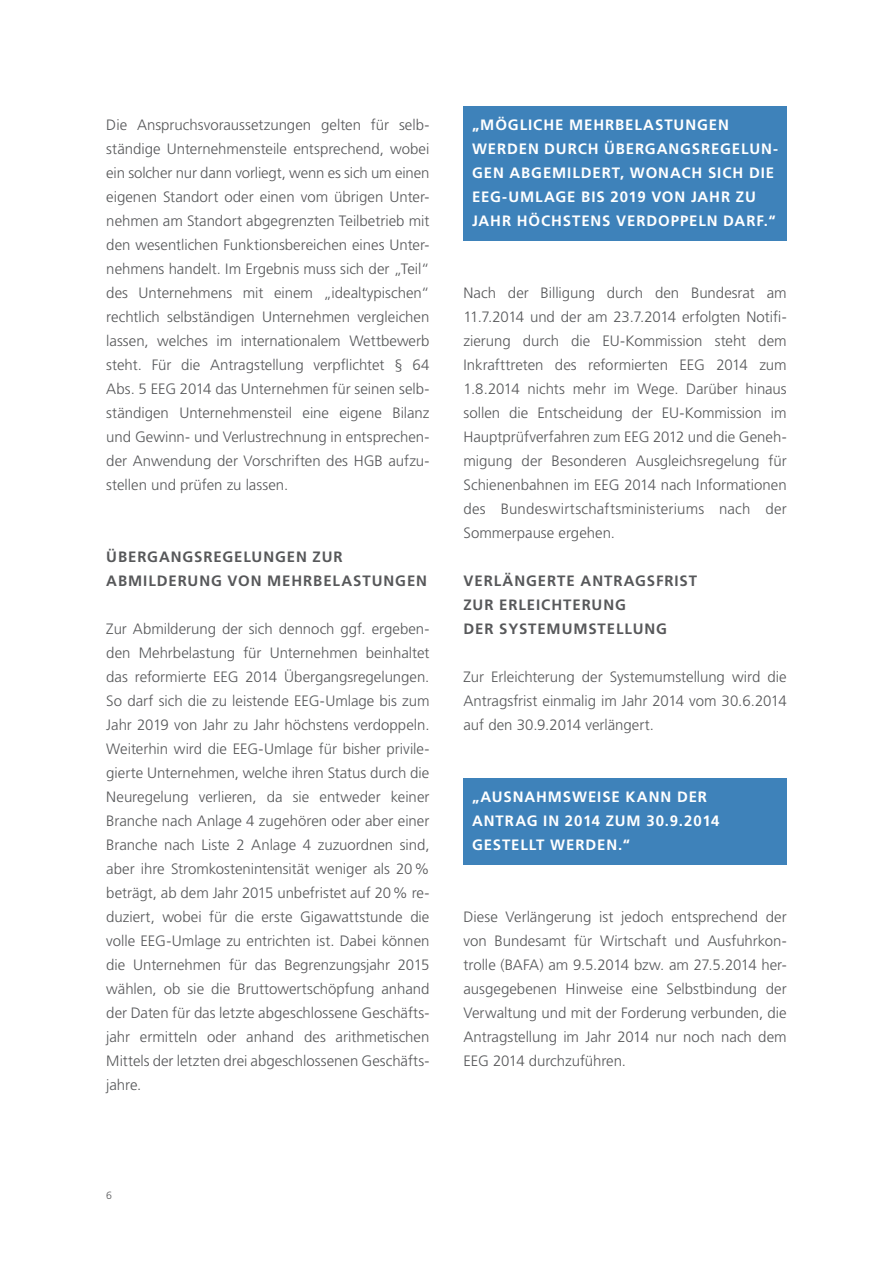
<style>
.page{position:relative;width:893px;height:1263px;background:#fff}
.page>*{position:absolute;margin:0;border:0;box-sizing:border-box;transform-origin:0 0}
.t1{font:300 15px/24px "Frutiger LT Std";color:#57585a;text-align:justify}
.t2{font:700 15px/24px "Frutiger LT Std";letter-spacing:.06em;color:#fff}
.t3{font:700 15px/24px "Frutiger LT Std";letter-spacing:.06em;color:#57585a}
.t4{font:300 10.5px "Frutiger LT Std";color:#57585a}
</style>
<div class="page">
<div style="left:463px;top:106px;width:324px;height:135px;background:#3e82ba"></div>
<div style="left:463px;top:778px;width:324px;height:87px;background:#3e82ba"></div>
<p class="t1" style="left:106px;top:113px;width:325px">Die Anspruchsvoraussetzungen gelten für selb&shy;ständige Unternehmensteile entsprechend, wobei ein solcher nur dann vorliegt, wenn es sich um einen eigenen Standort oder einen vom übrigen Unter&shy;nehmen am Standort abgegrenzten Teilbetrieb mit den wesentlichen Funktionsbereichen eines Unter&shy;nehmens handelt. Im Ergebnis muss sich der „Teil“ des Unternehmens mit einem „idealtypischen“ rechtlich selbständigen Unternehmen vergleichen lassen, welches im internationalem Wettbewerb steht. Für die Antragstellung verpflichtet § 64<br>Abs. 5 EEG 2014 das Unternehmen für seinen selb&shy;ständigen Unternehmensteil eine eigene Bilanz und Gewinn- und Verlustrechnung in entsprechen&shy;der Anwendung der Vorschriften des HGB aufzu&shy;stellen und prüfen zu lassen.</p>
<p class="t3" style="left:106px;top:545px;width:322px">ÜBERGANGSREGELUNGEN ZUR<br>ABMILDERUNG VON M EHRBELASTUNGEN</p>
<p class="t1" style="left:106px;top:617px;width:325px">Zur Abmilderung der sich dennoch ggf. ergeben&shy;den Mehrbelastung für Unternehmen beinhaltet das reformierte EEG 2014 Übergangsregelungen.<br>So darf sich die zu leistende EEG-Umlage bis zum Jahr 2019 von Jahr zu Jahr höchstens verdoppeln.<br>Weiterhin wird die EEG-Umlage für bisher privile&shy;gierte Unternehmen, welche ihren Status durch die Neuregelung verlieren, da sie entweder keiner Branche nach Anlage 4 zugehören oder aber einer Branche nach Liste 2 Anlage 4 zuzuordnen sind, aber ihre Stromkostenintensität weniger als 20% beträgt, ab dem Jahr 2015 unbefristet auf 20% re&shy;duziert, wobei für die erste Gigawattstunde die volle EEG-Umlage zu entrichten ist. Dabei können die Unternehmen für das Begrenzungsjahr 2015 wählen, ob sie die Bruttowertschöpfung anhand der Daten für das letzte abgeschlossene Geschäfts&shy;jahr ermitteln oder anhand des arithmetischen Mittels der letzten drei abgeschlossenen Geschäfts&shy;jahre.</p>
<p class="t2" style="left:472px;top:113px;width:308px">„MÖGLICHE M EHRBELASTUNGEN<br>WERDEN DURCH ÜBERGANGSREGELUN-<br>GEN ABGEMILDERT, WONACH SICH DIE<br>EEG</p>
<p class="t2" style="left:472px;top:185px;width:305px;text-indent:30px">-UMLAGE BIS 2019 VON JAHR ZU<br>JAHR HÖCHSTENS VERDOPPELN DARF.“</p>
<p class="t1" style="left:463px;top:281px;width:325px">Nach der Billigung durch den Bundesrat am 11.7.2014 und der am 23.7.2014 erfolgten Notifi&shy;zierung durch die EU-Kommission steht dem Inkrafttreten des reformierten EEG 2014 zum 1.8.2014 nichts mehr im Wege. Darüber hinaus sollen die Entscheidung der EU-Kommission im Hauptprüfverfahren zum EEG 2012 und die Geneh&shy;migung der Besonderen Ausgleichsregelung für Schienenbahnen im EEG 2014 nach Informationen des Bundeswirtschaftsministeriums nach der Sommerpause ergehen.</p>
<p class="t3" style="left:463px;top:569px;width:235px">VERLÄNGERTE ANTRAGSFRIST<br>ZUR ERLEICHTERUNG<br>DER SYSTEMUMSTELLUNG</p>
<p class="t1" style="left:463px;top:665px;width:325px">Zur Erleichterung der Systemumstellung wird die Antragsfrist einmalig im Jahr 2014 vom 30.6.2014 auf den 30.9.2014 verlängert.</p>
<p class="t2" style="left:472px;top:785px;width:249px">„AUSNAHMSWEISE KANN DER<br>ANTRAG IN 2014 ZUM 30.9.2014<br>GESTELLT WERDEN.“</p>
<p class="t1" style="left:463px;top:905px;width:325px">Diese Verlängerung ist jedoch entsprechend der von Bundesamt für Wirtschaft und Ausfuhrkon&shy;trolle (BAFA) am 9.5.2014 bzw. am 27.5.2014 her&shy;ausgegebenen Hinweise eine Selbstbindung der Verwaltung und mit der Forderung verbunden, die Antragstellung im Jahr 2014 nur noch nach dem EEG 2014 durchzuführen.</p>
<p class="t4" style="left:106px;top:1189px;width:7px">6</p>
</div>
